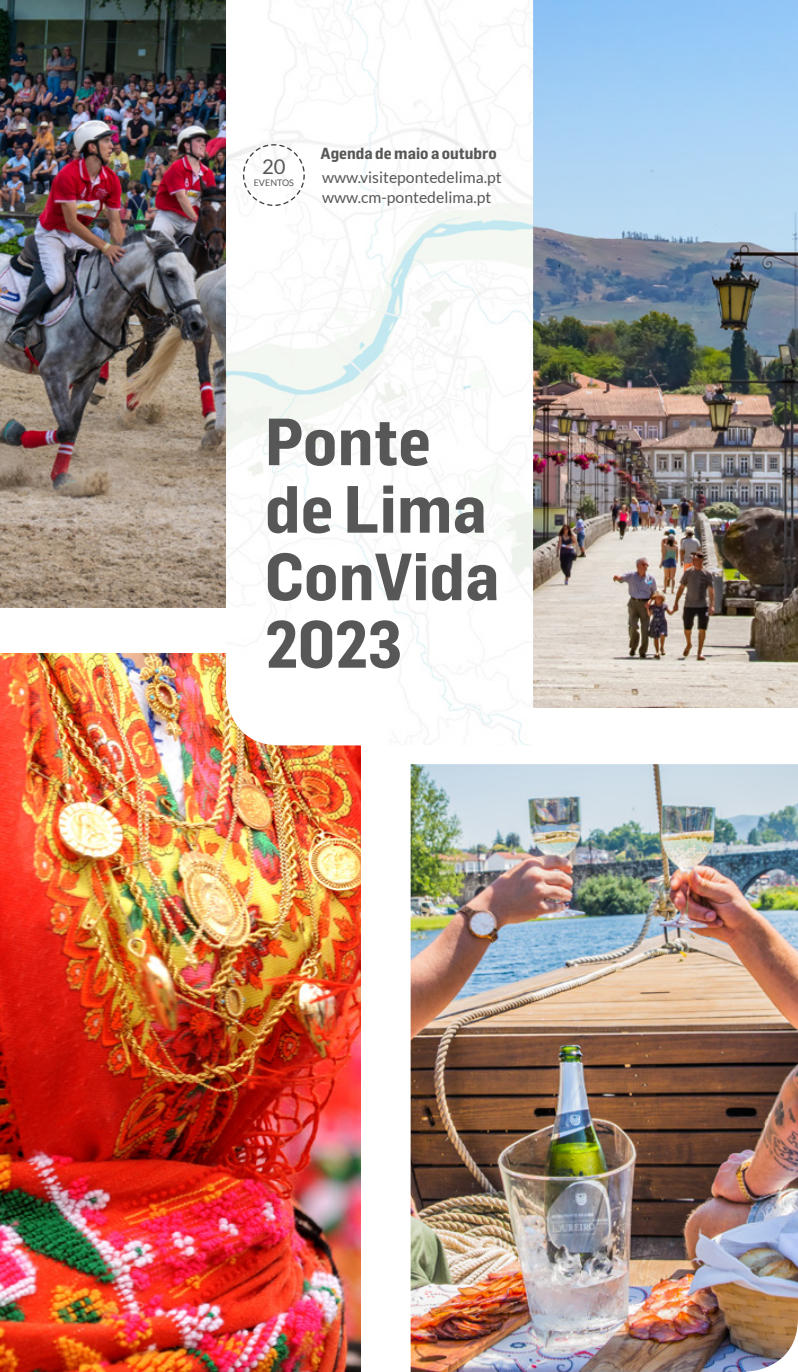
<style>
.page{position:relative;width:798px;height:1372px;background:#fff}
.page>*{position:absolute;margin:0;border:0;box-sizing:border-box;transform-origin:0 0}
.t1{font:700 65.25px/67.5px "Flama Semicond";color:#575757}
.t2{font:20.25px "Lato";color:#575756}
.t3{font:15.75px/20.2px "Lato";color:#575756}
.t4{font:700 15.75px "Flama Semicond";color:#575756}
.t5{font:9px "Lato";color:#575756}
</style>
<div class="page">
<img style="left:0;top:653px;width:360px;height:718px">
<img style="left:0;top:0;width:226px;height:608px">
<img style="left:533px;top:0;width:264px;height:708px">
<img style="left:226px;top:0;width:307px;height:745px">
<svg style="left:243px;top:144px;width:62px;height:62px"></svg>
<img style="left:410px;top:764px;width:387px;height:607px">
<p class="t2" style="left:262px;top:156px;width:25px">20</p>
<p class="t5" style="left:254px;top:177px;width:42px">EVENTOS</p>
<p class="t4" style="left:320px;top:144px;width:178px">Agenda de maio a outubro</p>
<p class="t3" style="left:322px;top:167px;width:181px">www.visitepontedelima.pt www.cm-pontedelima.pt</p>
<h1 class="t1" style="left:265px;top:406px;width:236px">Ponte de Lima<br>ConVida<br>2023</h1>
</div>
